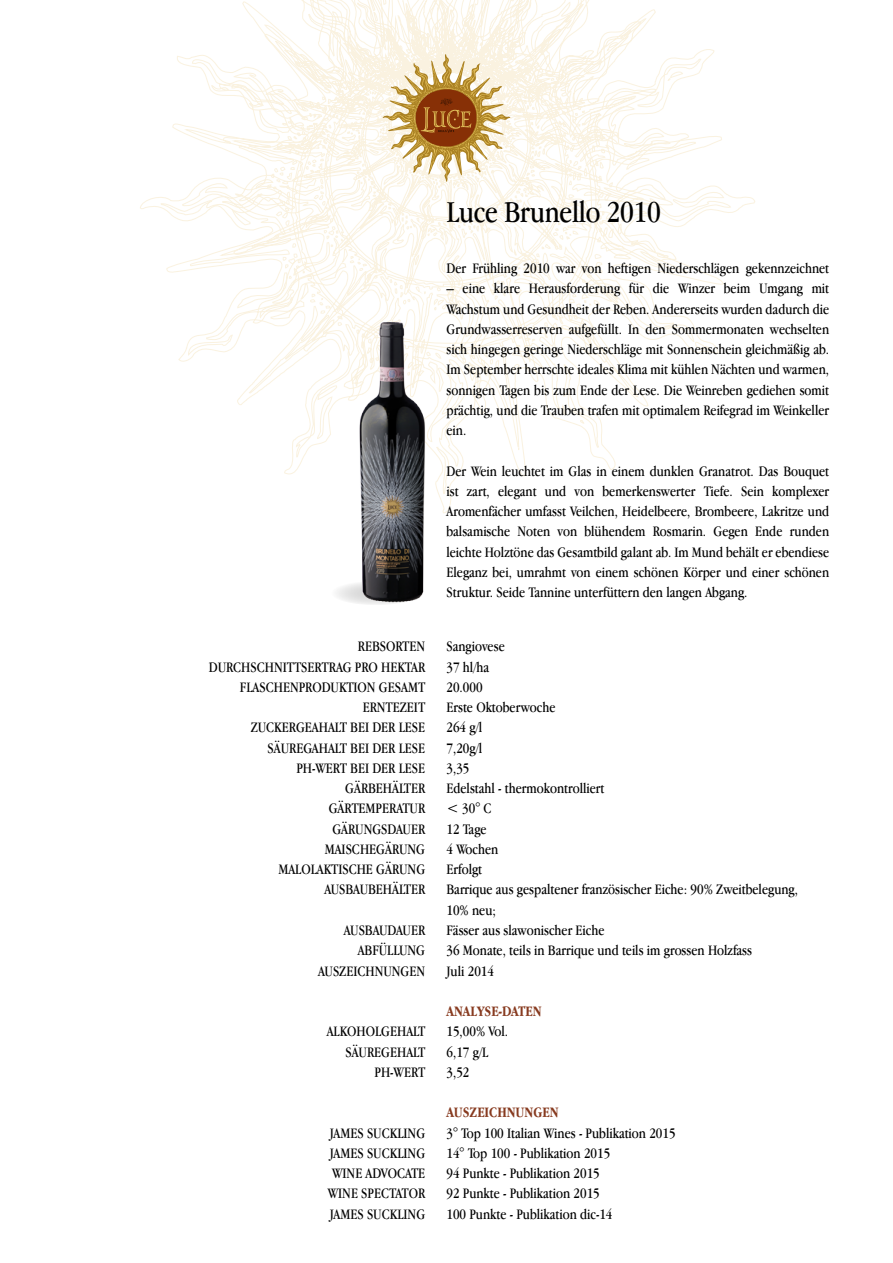
<style>
.page{position:relative;width:893px;height:1263px;background:#fff}
.page>*{position:absolute;margin:0;border:0;box-sizing:border-box;transform-origin:0 0}
.t1{font:31.5px "Apple Garamond";letter-spacing:-.01em;color:#000}
.t2{font:15px/20.2px "Apple Garamond";color:#000}
.t3{font:700 15px "Apple Garamond";color:#873a1f}
</style>
<div class="page">
<svg style="left:140px;top:0;width:615px;height:513px"></svg>
<svg style="left:383px;top:54px;width:127px;height:128px"></svg>
<svg style="left:331px;top:581px;width:90px;height:24px"></svg>
<div style="left:331px;top:581px;width:90px;height:24px;border:1px solid #000;border-radius:50%"></div>
<img style="left:356px;top:319px;width:73px;height:284px">
<p class="t2" style="left:209px;top:636px;width:218px;text-align:right">REBSORTEN<br>DURCHSCHNITTSERTRAG PRO HEKTAR<br>FLASCHENPRODUKTION GESAMT<br>ERNTEZEIT<br>ZUCKERGEAHALT BEI DER LESE<br>SÄUREGAHALT BEI DER LESE<br>PH-WERT BEI DER LESE<br>GÄRBEHÄLTER<br>GÄRTEMPERATUR<br>GÄRUNGSDAUER<br>MAISCHEGÄRUNG<br>MALOLAKTISCHE GÄRUNG<br>AUSBAUBEHÄLTER</p>
<p class="t2" style="left:318px;top:920px;width:109px;text-align:right">AUSBAUDAUER<br>ABFÜLLUNG<br>AUSZEICHNUNGEN</p>
<p class="t2" style="left:327px;top:1021px;width:100px;text-align:right">ALKOHOLGEHALT<br>SÄUREGEHALT<br>PH-WERT</p>
<p class="t2" style="left:328px;top:1122px;width:99px;text-align:justify">JAMES SUCKLING JAMES SUCKLING WINE ADVOCATE WINE SPECTATOR JAMES SUCKLING</p>
<h1 class="t1" style="left:446px;top:193px;width:216px">Luce Brunello 2010</h1>
<p class="t2" style="left:446px;top:258px;width:384px">Der Frühling 2010 war von heftigen Niederschlägen gekennzeichnet</p>
<p class="t2" style="left:446px;top:278px;width:384px;text-align:justify">– eine klare Herausforderung für die Winzer beim Umgang mit Wachstum und Gesundheit der Reben. Andererseits wurden dadurch die Grundwasserreserven aufgefüllt. In den Sommermonaten wechselten sich hingegen geringe Niederschläge mit Sonnenschein gleichmäßig ab.<br>Im September herrschte ideales Klima mit kühlen Nächten und warmen, sonnigen Tagen bis zum Ende der Lese. Die Weinreben gediehen somit prächtig, und die Trauben trafen mit optimalem Reifegrad im Weinkeller ein.</p>
<p class="t2" style="left:446px;top:460px;width:384px;text-align:justify">Der Wein leuchtet im Glas in einem dunklen Granatrot. Das Bouquet ist zart, elegant und von bemerkenswerter Tiefe. Sein komplexer Aromenfächer umfasst Veilchen, Heidelbeere, Brombeere, Lakritze und balsamische Noten von blühendem Rosmarin. Gegen Ende runden leichte Holztöne das Gesamtbild galant ab. Im Mund behält er ebendiese Eleganz bei, umrahmt von einem schönen Körper und einer schönen Struktur. Seide Tannine unterfüttern den langen Abgang.</p>
<p class="t2" style="left:446px;top:636px;width:353px">Sangiovese<br>37 hl/ha<br>20.000<br>Erste Oktoberwoche<br>264 g/l<br>7,20g/l<br>3,35<br>Edelstahl - thermokontrolliert<br>&lt; 30° C<br>12 Tage<br>4 Wochen<br>Erfolgt<br>Barrique aus gespaltener französischer Eiche: 90% Zweitbelegung,<br>10% neu;<br>Fässer aus slawonischer Eiche<br>36 Monate, teils in Barrique und teils im grossen Holzfass<br>Juli 2014</p>
<p class="t3" style="left:446px;top:1003px;width:97px">ANALYSE-DATEN</p>
<p class="t2" style="left:446px;top:1021px;width:63px">15,00% Vol.<br>6,17 g/L<br>3,52</p>
<p class="t3" style="left:446px;top:1104px;width:113px">AUSZEICHNUNGEN</p>
<p class="t2" style="left:446px;top:1122px;width:231px">3° Top 100 Italian Wines - Publikation 2015<br>14° Top 100 - Publikation 2015<br>94 Punkte - Publikation 2015<br>92 Punkte - Publikation 2015<br>100 Punkte - Publikation dic-14</p>
</div>
